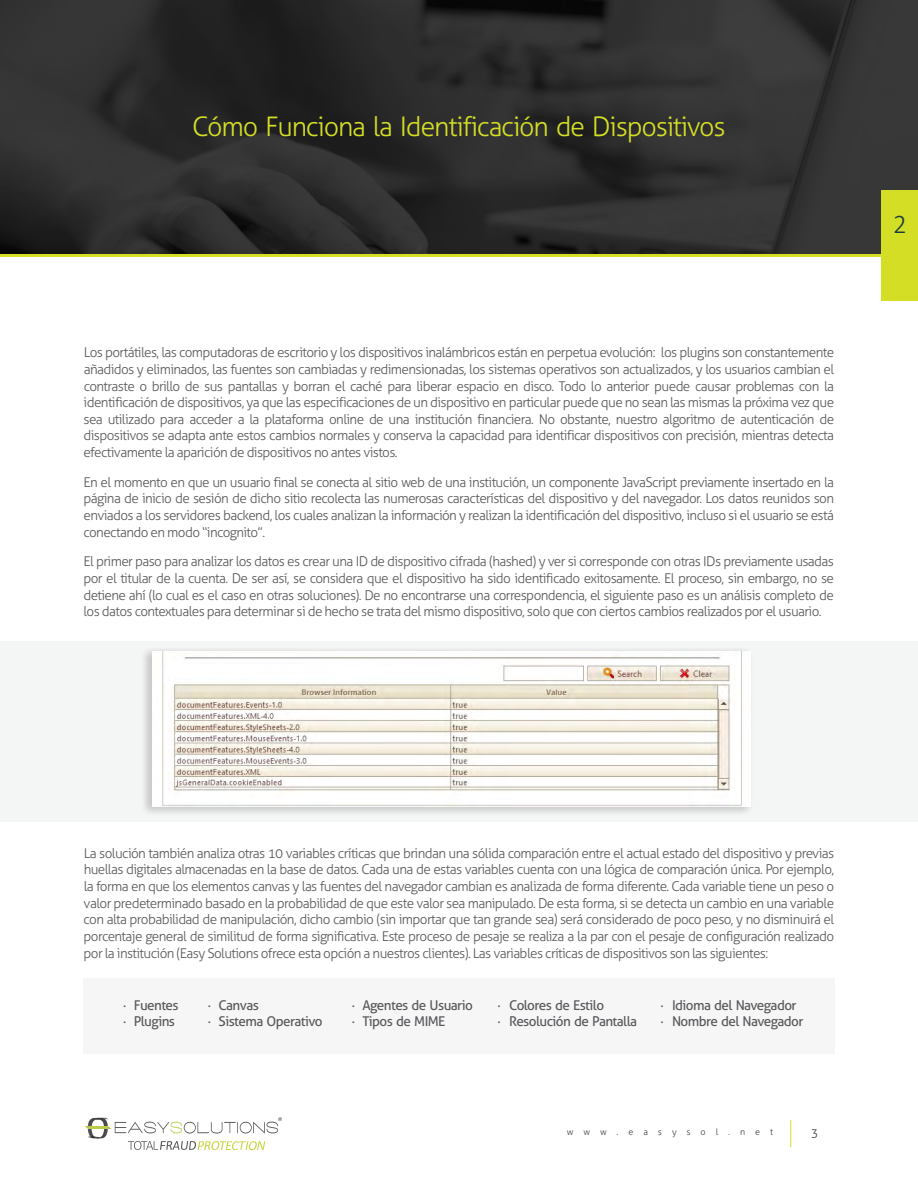
<style>
.page{position:relative;width:918px;height:1188px;background:#fff}
.page>*{position:absolute;margin:0;border:0;box-sizing:border-box;transform-origin:0 0}
.t1{font:300 27px "Aller";letter-spacing:-.045em;color:#d4de25}
.t2{font:300 27px "Calibri";color:#173c3f}
.t3{font:300 13.5px/16.6px "Aller";letter-spacing:-.045em;color:#58595b;text-align:justify}
.t4{font:13.5px/16.6px "Aller";letter-spacing:-.045em;color:#58595b}
.t5{font:300 12px "Aller";color:#404041}
.t6{font:300 9px "Aller";letter-spacing:1.105em;color:#404041}
</style>
<div class="page">
<div style="left:0;top:641px;width:918px;height:181px;background:#f4f5f5"></div>
<div style="left:84px;top:979px;width:751px;height:75px;background:#f6f6f7"></div>
<svg style="left:88px;top:1117px;width:20px;height:22px"></svg>
<svg style="left:115px;top:1117px;width:167px;height:17px"></svg>
<svg style="left:128px;top:1141px;width:137px;height:9px"></svg>
<svg style="left:790px;top:1120px;width:1px;height:27px"></svg>
<img style="left:0;top:0;width:918px;height:255px">
<hr style="left:0;top:255px;width:918px;height:2px;background:#d4de25">
<div style="left:882px;top:191px;width:36px;height:110px;background:#d4de25"></div>
<div style="left:135px;top:641px;width:623px;height:181px;background:#231f20;opacity:.22"></div>
<img style="left:152px;top:651px;width:598px;height:156px">
<h1 class="t1" style="left:192px;top:116px;width:535px">Cómo Funciona la Identificación de Dispositivos</h1>
<p class="t3" style="left:84px;top:346px;width:752px">Los portátiles, las computadoras de escritorio y los dispositivos inalámbricos están en perpetua evolución: los plugins son constantemente añadidos y eliminados, las fuentes son cambiadas y redimensionadas, los sistemas operativos son actualizados, y los usuarios cambian el contraste o brillo de sus pantallas y borran el caché para liberar espacio en disco. Todo lo anterior puede causar problemas con la identificación de dispositivos, ya que las especificaciones de un dispositivo en particular puede que no sean las mismas la próxima vez que sea utilizado para acceder a la plataforma online de una institución financiera. No obstante, nuestro algoritmo de autenticación de dispositivos se adapta ante estos cambios normales y conserva la capacidad para identificar dispositivos con precisión, mientras detecta efectivamente la aparición de dispositivos no antes vistos.</p>
<p class="t3" style="left:84px;top:475px;width:752px">En el momento en que un usuario final se conecta al sitio web de una institución, un componente JavaScript previamente insertado en la página de inicio de sesión de dicho sitio recolecta las numerosas características del dispositivo y del navegador. Los datos reunidos son enviados a los servidores backend, los cuales analizan la información y realizan la identificación del dispositivo, incluso si el usuario se está conectando en modo “incognito”.</p>
<p class="t3" style="left:83px;top:555px;width:752px">El primer paso para analizar los datos es crear una ID de dispositivo cifrada (hashed) y ver si corresponde con otras IDs previamente usadas por el titular de la cuenta. De ser así, se considera que el dispositivo ha sido identificado exitosamente. El proceso, sin embargo, no se detiene ahí (lo cual es el caso en otras soluciones). De no encontrarse una correspondencia, el siguiente paso es un análisis completo de los datos contextuales para determinar si de hecho se trata del mismo dispositivo, solo que con ciertos cambios realizados por el usuario.</p>
<h1 class="t2" style="left:893px;top:212px;width:15px">2</h1>
<p class="t3" style="left:84px;top:846px;width:752px">La solución también analiza otras 10 variables críticas que brindan una sólida comparación entre el actual estado del dispositivo y previas huellas digitales almacenadas en la base de datos. Cada una de estas variables cuenta con una lógica de comparación única. Por ejemplo, la forma en que los elementos canvas y las fuentes del navegador cambian es analizada de forma diferente. Cada variable tiene un peso o valor predeterminado basado en la probabilidad de que este valor sea manipulado. De esta forma, si se detecta un cambio en una variable con alta probabilidad de manipulación, dicho cambio (sin importar que tan grande sea) será considerado de poco peso, y no disminuirá el porcentaje general de similitud de forma significativa. Este proceso de pesaje se realiza a la par con el pesaje de configuración realizado por la institución (Easy Solutions ofrece esta opción a nuestros clientes). Las variables críticas de dispositivos son las siguientes:</p>
<p class="t4" style="left:123px;top:998px;width:57px">· Fuentes · Plugins</p>
<p class="t4" style="left:497px;top:998px;width:141px">· Colores de Estilo<br>· Resolución de Pantalla</p>
<p class="t4" style="left:208px;top:998px;width:116px">· Canvas<br>· Sistema Operativo</p>
<p class="t4" style="left:352px;top:998px;width:123px">· Agentes de Usuario · Tipos de MIME</p>
<p class="t4" style="left:660px;top:998px;width:145px">· Idioma del Navegador<br>· Nombre del Navegador</p>
<p class="t6" style="left:567px;top:1128px;width:208px">www.easysol.net</p>
<p class="t5" style="left:811px;top:1128px;width:9px">3</p>
</div>
